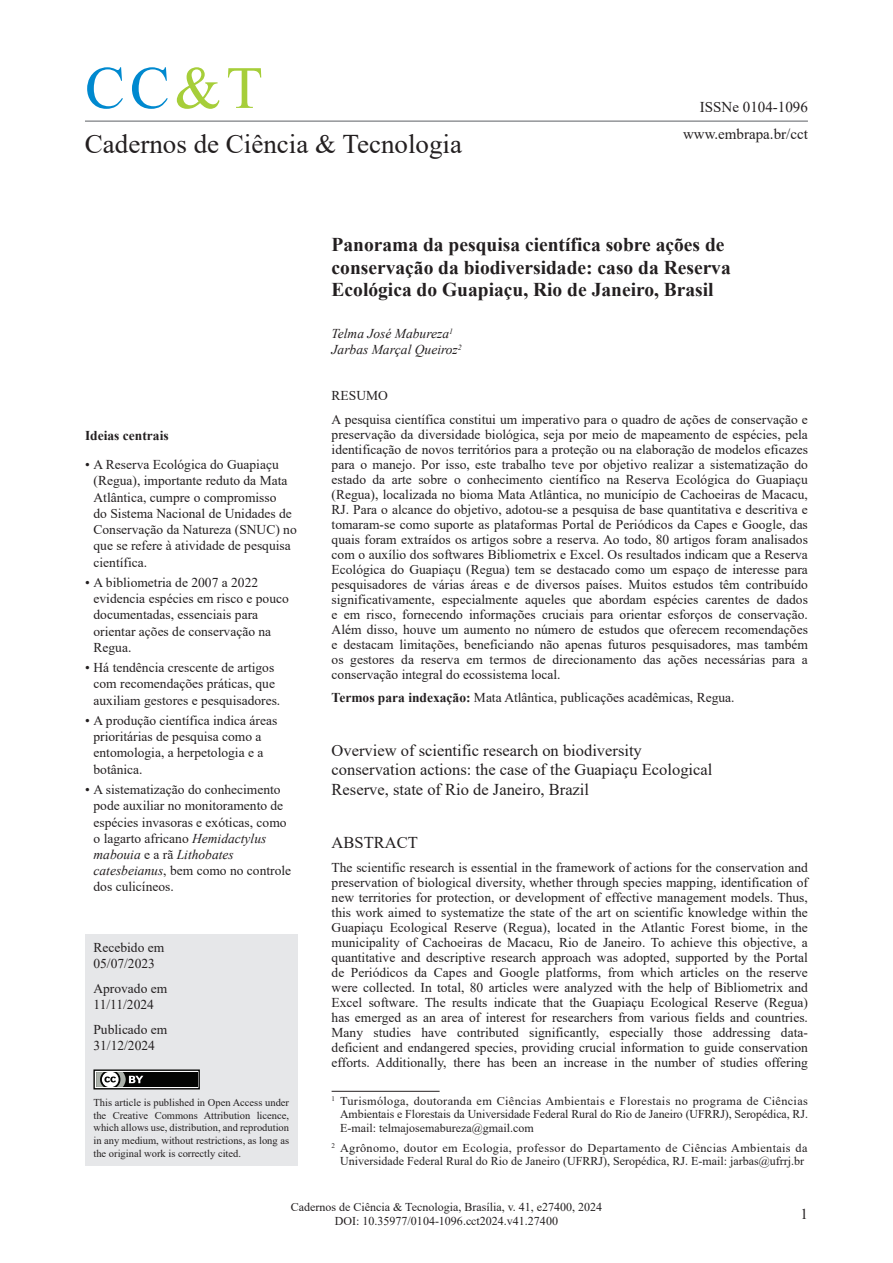
<style>
.page{position:relative;width:893px;height:1263px;background:#fff}
.page>*{position:absolute;margin:0;border:0;box-sizing:border-box;transform-origin:0 0}
.t1{font:60px "Times New Roman";color:#0089cf}
.t2{font:27px "Times New Roman";color:#231f20}
.t3{font:700 19.5px/22.5px "Times New Roman";color:#231f20}
.t4{font:16.5px/19.5px "Times New Roman";color:#231f20}
.t5{font:15px/26.5px "Times New Roman";color:#231f20;text-align:right}
.t6{font:13.5px/15px "Times New Roman";color:#231f20}
.t7{font:italic 13.5px/16.2px "Times New Roman";color:#231f20}
.t8{font:700 13.5px "Times New Roman";color:#231f20}
.t9{font:12px/13.5px "Times New Roman";color:#231f20;text-align:center}
.t10{font:10.5px/12.6px "Times New Roman";color:#231f20;text-align:justify}
.s1{color:#a6ce39}
.s2{font-style:italic}
.s3{font-weight:700}
</style>
<div class="page">
<hr style="left:85px;top:120px;width:723px;height:2px;background:#939598">
<div style="left:85px;top:934px;width:213px;height:231px;background:#e6e7e9"></div>
<svg style="left:143px;top:1071px;width:55px;height:16px"></svg>
<div style="left:93px;top:1069px;width:107px;height:20px;border:1px solid #040503"></div>
<div style="left:96px;top:1072px;width:101px;height:15px;background:#040503"></div>
<svg style="left:93px;top:1069px;width:50px;height:21px"></svg>
<hr style="left:332px;top:1091px;width:108px;height:1px;background:#231f20">
<h1 class="t1" style="left:85px;top:46px;width:179px">CC<span class="s1">&amp;T</span></h1>
<h2 class="t2" style="left:85px;top:125px;width:379px">Cadernos de Ciência &amp; Tecnologia</h2>
<p class="t5" style="left:683px;top:94px;width:126px">ISSNe 0104-1096 www.embrapa.br/cct</p>
<p class="t8" style="left:85px;top:426px;width:85px">Ideias centrais</p>
<p class="t6" style="left:94px;top:456px;width:205px;line-height:16.2px;text-indent:-9px">• A Reserva Ecológica do Guapiaçu (Regua), importante reduto da Mata<br>Atlântica, cumpre o compromisso<br>do Sistema Nacional de Unidades de<br>Conservação da Natureza (SNUC) no que se refere à atividade de pesquisa científica.</p>
<p class="t6" style="left:94px;top:574px;width:197px;line-height:16.2px;text-indent:-9px">• A bibliometria de 2007 a 2022 evidencia espécies em risco e pouco documentadas, essenciais para orientar ações de conservação na<br>Regua.</p>
<p class="t6" style="left:94px;top:659px;width:188px;line-height:16.2px;text-indent:-9px">• Há tendência crescente de artigos com recomendações práticas, que auxiliam gestores e pesquisadores.</p>
<p class="t6" style="left:94px;top:712px;width:185px;line-height:16.2px;text-indent:-9px">• A produção científica indica áreas prioritárias de pesquisa como a entomologia, a herpetologia e a botânica.</p>
<p class="t6" style="left:94px;top:781px;width:199px;line-height:16.2px;text-indent:-9px">• A sistematização do conhecimento pode auxiliar no monitoramento de espécies invasoras e exóticas, como o lagarto africano <span class="s2">Hemidactylus mabouia</span> e a rã <span class="s2">Lithobates catesbeianus</span>, bem como no controle dos culicíneos.</p>
<p class="t6" style="left:93px;top:939px;width:72px;line-height:16.2px">Recebido em<br>05/07/2023</p>
<p class="t6" style="left:93px;top:979px;width:75px;line-height:16.2px">Aprovado em<br>11/11/2024</p>
<p class="t6" style="left:93px;top:1020px;width:75px;line-height:16.2px">Publicado em<br>31/12/2024</p>
<p class="t10" style="left:93px;top:1096px;width:197px">This article is published in Open Access under the Creative Commons Attribution licence, which allows use, distribution, and reprodution in any medium, without restrictions, as long as the original work is correctly cited.</p>
<h3 class="t3" style="left:332px;top:233px;width:401px">Panorama da pesquisa científica sobre ações de conservação da biodiversidade: caso da Reserva<br>Ecológica do Guapiaçu, Rio de Janeiro, Brasil</h3>
<p class="t7" style="left:332px;top:325px;width:132px">Telma José Mabureza<sup>1<br></sup>Jarbas Marçal Queiroz<sup>2</sup></p>
<p class="t6" style="left:332px;top:383px;width:478px;line-height:23.5px">RESUMO<br>A pesquisa científica constitui um imperativo para o quadro de ações de conservação e</p>
<p class="t6" style="left:332px;top:426px;width:478px;text-align:justify">preservação da diversidade biológica, seja por meio de mapeamento de espécies, pela identificação de novos territórios para a proteção ou na elaboração de modelos eficazes para o manejo. Por isso, este trabalho teve por objetivo realizar a sistematização do estado da arte sobre o conhecimento científico na Reserva Ecológica do Guapiaçu (Regua), localizada no bioma Mata Atlântica, no município de Cachoeiras de Macacu, RJ. Para o alcance do objetivo, adotou-se a pesquisa de base quantitativa e descritiva e tomaram-se como suporte as plataformas Portal de Periódicos da Capes e Google, das quais foram extraídos os artigos sobre a reserva. Ao todo, 80 artigos foram analisados com o auxílio dos softwares Bibliometrix e Excel. Os resultados indicam que a Reserva Ecológica do Guapiaçu (Regua) tem se destacado como um espaço de interesse para pesquisadores de várias áreas e de diversos países. Muitos estudos têm contribuído significativamente, especialmente aqueles que abordam espécies carentes de dados e em risco, fornecendo informações cruciais para orientar esforços de conservação.<br>Além disso, houve um aumento no número de estudos que oferecem recomendações e destacam limitações, beneficiando não apenas futuros pesquisadores, mas também os gestores da reserva em termos de direcionamento das ações necessárias para a conservação integral do ecossistema local.</p>
<p class="t6" style="left:332px;top:690px;width:404px"><span class="s3">Termos para indexação:</span> Mata Atlântica, publicações acadêmicas, Regua.</p>
<p class="t4" style="left:332px;top:740px;width:382px">Overview of scientific research on biodiversity conservation actions: the case of the Guapiaçu Ecological<br>Reserve, state of Rio de Janeiro, Brazil</p>
<p class="t4" style="left:332px;top:832px;width:88px">ABSTRACT</p>
<p class="t6" style="left:332px;top:859px;width:478px;text-align:justify">The scientific research is essential in the framework of actions for the conservation and preservation of biological diversity, whether through species mapping, identification of new territories for protection, or development of effective management models. Thus, this work aimed to systematize the state of the art on scientific knowledge within the Guapiaçu Ecological Reserve (Regua), located in the Atlantic Forest biome, in the municipality of Cachoeiras de Macacu, Rio de Janeiro. To achieve this objective, a quantitative and descriptive research approach was adopted, supported by the Portal de Periódicos da Capes and Google platforms, from which articles on the reserve were collected. In total, 80 articles were analyzed with the help of Bibliometrix and Excel software. The results indicate that the Guapiaçu Ecological Reserve (Regua) has emerged as an area of interest for researchers from various fields and countries.<br>Many studies have contributed significantly, especially those addressing data&shy;deficient and endangered species, providing crucial information to guide conservation efforts. Additionally, there has been an increase in the number of studies offering</p>
<p class="t9" style="left:340px;top:1094px;width:469px;text-align:justify;text-indent:-9px"><sup>1</sup> Turismóloga, doutoranda em Ciências Ambientais e Florestais no programa de Ciências Ambientais e Florestais da Universidade Federal Rural do Rio de Janeiro (UFRRJ), Seropédica, RJ.<br>E-mail: telmajosemabureza@gmail.com</p>
<p class="t9" style="left:332px;top:1140px;width:477px"><sup>2</sup> Agrônomo, doutor em Ecologia, professor do Departamento de Ciências Ambientais da<br>Universidade Federal Rural do Rio de Janeiro (UFRRJ), Seropédica, RJ. E-mail: jarbas@ufrrj.br</p>
<p class="t9" style="left:291px;top:1199px;width:313px;line-height:14.4px">Cadernos de Ciência &amp; Tecnologia, Brasília, v. 41, e27400, 2024<br>DOI: 10.35977/0104-1096.cct2024.v41.27400</p>
<p class="t5" style="left:800px;top:1200px;width:9px">1</p>
</div>
